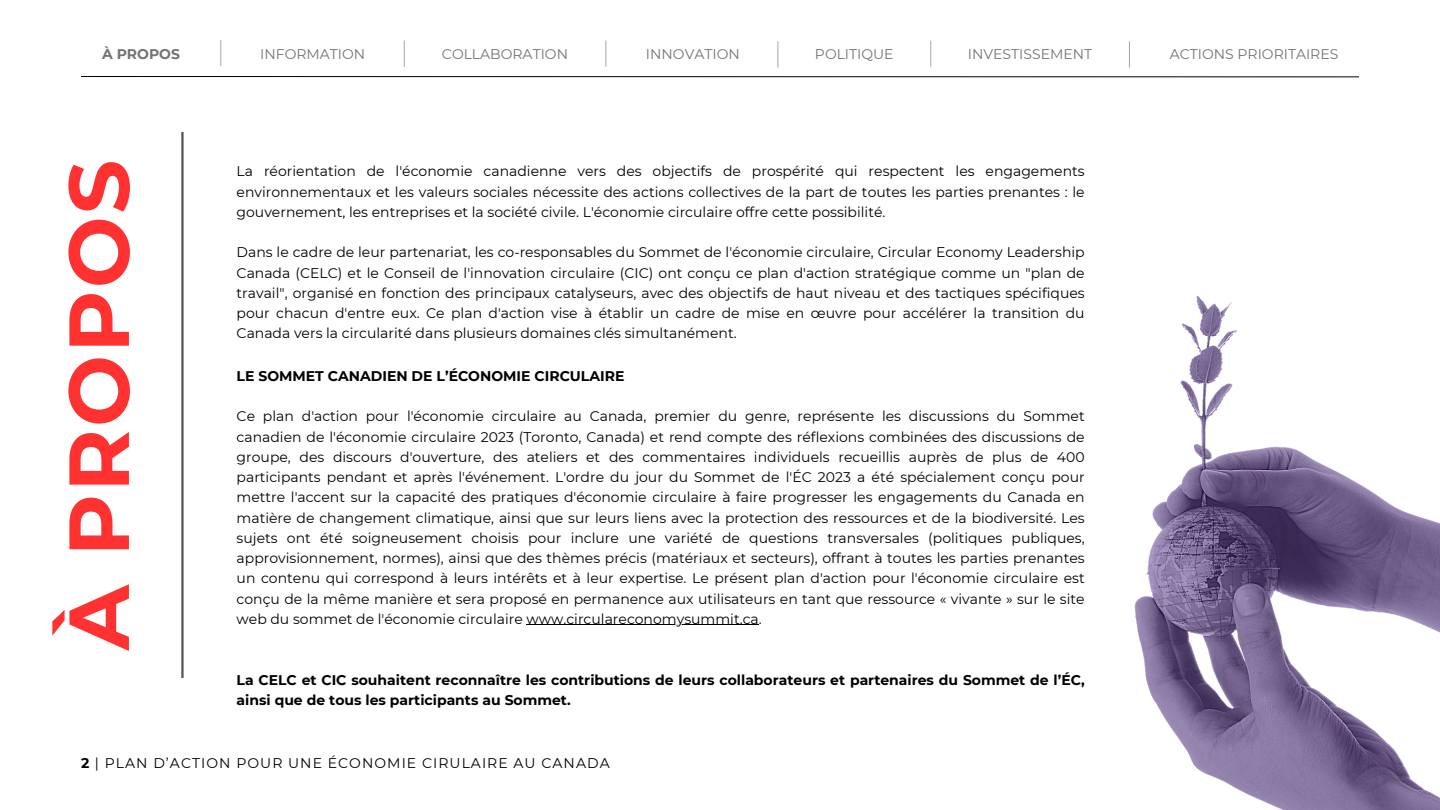
<style>
.page{position:relative;width:1440px;height:810px;background:#fff}
.page>*{position:absolute;margin:0;border:0;box-sizing:border-box;transform-origin:0 0}
.t1{font:700 85px "Montserrat";letter-spacing:.03em;color:#ff3131}
.t2{font:14px/20.2px "Montserrat";color:#000;text-align:justify}
.t3{font:700 14px/20.2px "Montserrat";color:#000}
.t4{font:14px "Montserrat";color:#737373}
.t5{font:14px "Montserrat";letter-spacing:.075em;color:#000}
.t6{font:700 14px "Montserrat";color:#737373}
.s1{font-weight:700}
</style>
<div class="page">
<hr style="left:181px;top:132px;width:3px;height:546px;background:#545454">
<svg style="left:81px;top:76px;width:1278px;height:2px;background:#7e7e7e"></svg>
<img style="left:1134px;top:295px;width:306px;height:515px">
<hr style="left:527px;top:625px;width:232px;height:1px;background:#000">
<svg style="left:220px;top:40px;width:1px;height:26px"></svg>
<svg style="left:404px;top:41px;width:1px;height:26px"></svg>
<svg style="left:605px;top:41px;width:1px;height:26px"></svg>
<svg style="left:778px;top:41px;width:1px;height:27px"></svg>
<svg style="left:930px;top:41px;width:1px;height:26px"></svg>
<svg style="left:1129px;top:41px;width:1px;height:27px"></svg>
<p class="t6" style="left:102px;top:45px;width:79px">À PROPOS</p>
<p class="t4" style="left:260px;top:45px;width:107px">INFORMATION</p>
<p class="t4" style="left:442px;top:45px;width:128px">COLLABORATION</p>
<p class="t4" style="left:646px;top:45px;width:95px">INNOVATION</p>
<p class="t4" style="left:815px;top:45px;width:80px">POLITIQUE</p>
<p class="t4" style="left:968px;top:45px;width:126px">INVESTISSEMENT</p>
<p class="t4" style="left:1170px;top:45px;width:170px">ACTIONS PRIORITAIRES</p>
<p class="t1" style="left:47px;top:650px;width:492px;rotate:-90deg">À PROPOS</p>
<p class="t2" style="left:237px;top:161px;width:850px">La réorientation de l'économie canadienne vers des objectifs de prospérité qui respectent les engagements environnementaux et les valeurs sociales nécessite des actions collectives de la part de toutes les parties prenantes : le gouvernement, les entreprises et la société civile. L'économie circulaire offre cette possibilité.</p>
<p class="t2" style="left:237px;top:242px;width:850px">Dans le cadre de leur partenariat, les co-responsables du Sommet de l'économie circulaire, Circular Economy Leadership Canada (CELC) et le Conseil de l'innovation circulaire (CIC) ont conçu ce plan d'action stratégique comme un "plan de travail", organisé en fonction des principaux catalyseurs, avec des objectifs de haut niveau et des tactiques spécifiques pour chacun d'entre eux. Ce plan d'action vise à établir un cadre de mise en œuvre pour accélérer la transition du Canada vers la circularité dans plusieurs domaines clés simultanément.</p>
<p class="t3" style="left:237px;top:366px;width:389px">LE SOMMET CANADIEN DE L’ÉCONOMIE CIRCULAIRE</p>
<p class="t2" style="left:237px;top:406px;width:850px">Ce plan d'action pour l'économie circulaire au Canada, premier du genre, représente les discussions du Sommet canadien de l'économie circulaire 2023 (Toronto, Canada) et rend compte des réflexions combinées des discussions de groupe, des discours d'ouverture, des ateliers et des commentaires individuels recueillis auprès de plus de 400 participants pendant et après l'événement. L'ordre du jour du Sommet de l'ÉC 2023 a été spécialement conçu pour mettre l'accent sur la capacité des pratiques d'économie circulaire à faire progresser les engagements du Canada en matière de changement climatique, ainsi que sur leurs liens avec la protection des ressources et de la biodiversité. Les sujets ont été soigneusement choisis pour inclure une variété de questions transversales (politiques publiques, approvisionnement, normes), ainsi que des thèmes précis (matériaux et secteurs), offrant à toutes les parties prenantes un contenu qui correspond à leurs intérêts et à leur expertise. Le présent plan d'action pour l'économie circulaire est conçu de la même manière et sera proposé en permanence aux utilisateurs en tant que ressource « vivante » sur le site web du sommet de l'économie circulaire www.circulareconomysummit.ca.</p>
<p class="t3" style="left:237px;top:669px;width:850px">La CELC et CIC souhaitent reconnaître les contributions de leurs collaborateurs et partenaires du Sommet de l’ÉC, ainsi que de tous les participants au Sommet.</p>
<p class="t5" style="left:81px;top:754px;width:530px"><span class="s1">2</span> | PLAN D’ACTION POUR UNE ÉCONOMIE CIRULAIRE AU CANADA</p>
</div>
